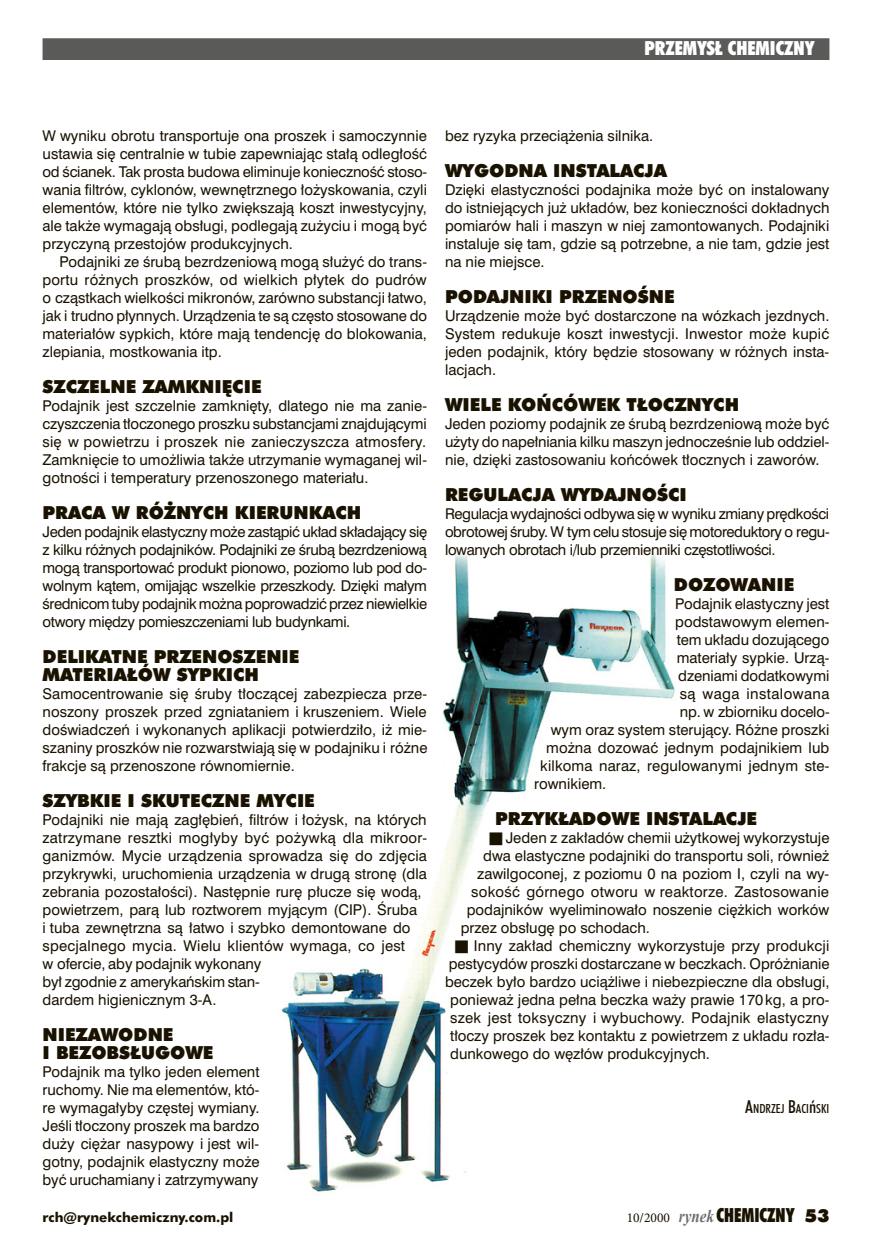
<style>
.page{position:relative;width:872px;height:1255px;background:#fff}
.page>*{position:absolute;margin:0;border:0;box-sizing:border-box;transform-origin:0 0}
.t1{font:19.5px "Futura X Blk Cn PL Regular A";color:#1a1200;scale:.9 1}
.t2{font:19.5px "Futura X Blk Cn PL Regular A";color:#fff}
.t3{font:18px/18px "Futura X Blk PL Regular A";color:#1a1200}
.t4{font:13.8px/18px "Swis 721 PL";color:#1a1200;text-align:justify}
.t5{font:13.8px "Swis 721 PL";letter-spacing:.03em;color:#1a1200}
.t6{font:13.5px "Futura PL Bold A";color:#1a1200}
.t7{font:12.6px "Futura Md Cn PL Regular A";color:#1a1200}
.s1{font-size:18px}
.s2{font-family:"Minion Pro";font-size:13.5px}
.s3{font-family:"Times New Roman";font-weight:700;font-style:italic;font-size:17.7px;color:#6e6e6e}
.s4{font-family:"Futura X Blk PL Regular A";font-size:18px}
</style>
<div class="page">
<div style="left:43px;top:39px;width:785px;height:20px;background:#5a5a59"></div>
<div style="left:43px;top:38px;width:786px;height:22px;border:2px solid #5a5a59"></div>
<img style="left:281px;top:552px;width:395px;height:640px">
<svg style="left:490px;top:832px;width:12px;height:13px"></svg>
<svg style="left:455px;top:940px;width:13px;height:13px"></svg>
<h1 class="t2" style="left:644px;top:36px;width:172px">PRZEMYS£ CHEMICZNY</h1>
<p class="t4" style="left:43px;top:126px;width:386px">W wyniku obrotu transportuje ona proszek i samoczynnie ustawia się centralnie w tubie zapewniając stałą odległość od ścianek. Tak prosta budowa eliminuje konieczność stoso&shy;wania filtrów, cyklonów, wewnętrznego łożyskowania, czyli elementów, które nie tylko zwiększają koszt inwestycyjny, ale także wymagają obsługi, podlegają zużyciu i mogą być przyczyną przestojów produkcyjnych.</p>
<p class="t4" style="left:43px;top:252px;width:386px;text-indent:17px">Podajniki ze śrubą bezrdzeniową mogą służyć do trans&shy;portu różnych proszków, od wielkich płytek do pudrów o cząstkach wielkości mikronów, zarówno substancji łatwo, jak i trudno płynnych. Urządzenia te są często stosowane do materiałów sypkich, które mają tendencję do blokowania, zlepiania, mostkowania itp.</p>
<h2 class="t3" style="left:43px;top:377px;width:221px">SZCZELNE ZAMKNIÊCIE</h2>
<p class="t4" style="left:43px;top:396px;width:386px">Podajnik jest szczelnie zamknięty, dlatego nie ma zanie&shy;czyszczenia tłoczonego proszku substancjami znajdującymi się w powietrzu i proszek nie zanieczyszcza atmosfery.<br>Zamknięcie to umożliwia także utrzymanie wymaganej wil&shy;gotności i temperatury przenoszonego materiału.</p>
<h2 class="t3" style="left:43px;top:503px;width:320px">PRACA W RÓ¯NYCH KIERUNKACH</h2>
<p class="t4" style="left:43px;top:522px;width:386px">Jeden podajnik elastyczny może zastąpić układ składający się z kilku różnych podajników. Podajniki ze śrubą bezrdzeniową mogą transportować produkt pionowo, poziomo lub pod do&shy;wolnym kątem, omijając wszelkie przeszkody. Dzięki małym średnicom tuby podajnik można poprowadzić przez niewielkie otwory między pomieszczeniami lub budynkami.</p>
<h2 class="t3" style="left:43px;top:647px;width:258px">DELIKATNE PRZENOSZENIE<br>MATERIA£ÓW SYPKICH</h2>
<p class="t4" style="left:43px;top:684px;width:386px">Samocentrowanie się śruby tłoczącej zabezpiecza prze&shy;noszony proszek przed zgniataniem i kruszeniem. Wiele doświadczeń i wykonanych aplikacji potwierdziło, iż mie&shy;szaniny proszków nie rozwarstwiają się w podajniku i różne frakcje są przenoszone równomiernie.</p>
<h2 class="t3" style="left:43px;top:791px;width:274px">SZYBKIE I SKUTECZNE MYCIE</h2>
<p class="t4" style="left:43px;top:810px;width:386px;text-align:left">Podajniki nie mają zagłębień, filtrów i łożysk, na których zatrzymane resztki mogłyby być pożywką dla mikroor&shy;ganizmów. Mycie urządzenia sprowadza się do zdjęcia przykrywki, uruchomienia urządzenia w drugą stronę (dla zebrania pozostałości). Następnie rurę płucze się wodą, powietrzem, parą lub roztworem myjącym (CIP). Śruba<br>i tuba zewnętrzna są łatwo i szybko demontowane do specjalnego mycia. Wielu klientów wymaga, co jest<br>w ofercie, aby podajnik wykonany<br>był zgodnie z amerykańskim stan-<br>dardem higienicznym 3-A.</p>
<h2 class="t3" style="left:43px;top:1025px;width:172px">NIEZAWODNE<br>I BEZOBS£UGOWE</h2>
<p class="t4" style="left:43px;top:1062px;width:218px">Podajnik ma tylko jeden element ruchomy. Nie ma elementów, któ&shy;re wymagałyby częstej wymiany.<br>Jeśli tłoczony proszek ma bardzo duży ciężar nasypowy i jest wil&shy;gotny, podajnik elastyczny może być uruchamiany i zatrzymywany</p>
<p class="t6" style="left:43px;top:1208px;width:192px">rch@rynekchemiczny.com.pl</p>
<p class="t4" style="left:445px;top:126px;width:210px">bez ryzyka przeciążenia silnika.</p>
<h2 class="t3" style="left:445px;top:161px;width:223px">WYGODNA INSTALACJA</h2>
<p class="t4" style="left:445px;top:180px;width:386px">Dzięki elastyczności podajnika może być on instalowany do istniejących już układów, bez konieczności dokładnych pomiarów hali i maszyn w niej zamontowanych. Podajniki instaluje się tam, gdzie są potrzebne, a nie tam, gdzie jest na nie miejsce.</p>
<h2 class="t3" style="left:445px;top:287px;width:231px">PODAJNIKI PRZENOŒNE</h2>
<p class="t4" style="left:445px;top:306px;width:386px">Urządzenie może być dostarczone na wózkach jezdnych.<br>System redukuje koszt inwestycji. Inwestor może kupić jeden podajnik, który będzie stosowany w różnych insta&shy;lacjach.</p>
<h2 class="t3" style="left:445px;top:395px;width:296px">WIELE KOÑCÓWEK T£OCZNYCH</h2>
<p class="t4" style="left:445px;top:414px;width:386px">Jeden poziomy podajnik ze śrubą bezrdzeniową może być użyty do napełniania kilku maszyn jednocześnie lub oddziel&shy;nie, dzięki zastosowaniu końcówek tłocznych i zaworów.</p>
<h2 class="t3" style="left:445px;top:485px;width:243px">REGULACJA WYDAJNOŒCI</h2>
<p class="t4" style="left:445px;top:504px;width:386px">Regulacja wydajności odbywa się w wyniku zmiany prędkości obrotowej śruby. W tym celu stosuje się motoreduktory o regu&shy;lowanych obrotach i/lub przemienniki częstotliwości.</p>
<h2 class="t3" style="left:674px;top:575px;width:122px">DOZOWANIE</h2>
<p class="t4" style="left:675px;top:594px;width:156px">Podajnik elastyczny jest</p>
<p class="t4" style="left:675px;top:612px;width:156px">podstawowym elemen-</p>
<p class="t4" style="left:676px;top:630px;width:154px">tem układu dozującego</p>
<p class="t4" style="left:676px;top:648px;width:154px">materiały sypkie. Urzą-</p>
<p class="t4" style="left:678px;top:666px;width:153px">dzeniami dodatkowymi</p>
<p class="t5" style="left:680px;top:684px;width:151px">są waga instalowana</p>
<p class="t4" style="left:680px;top:702px;width:151px">np. w zbiorniku docelo-</p>
<p class="t4" style="left:550px;top:720px;width:280px">wym oraz system sterujący. Różne proszki</p>
<p class="t4" style="left:546px;top:738px;width:285px">można dozować jednym podajnikiem lub</p>
<p class="t4" style="left:540px;top:756px;width:291px">kilkoma naraz, regulowanymi jednym ste-</p>
<p class="t4" style="left:534px;top:774px;width:74px">rownikiem.</p>
<h2 class="t3" style="left:495px;top:809px;width:263px">PRZYK£ADOWE INSTALACJE</h2>
<p class="t4" style="left:506px;top:828px;width:325px">Jeden z zakładów chemii użytkowej wykorzystuje</p>
<p class="t4" style="left:483px;top:846px;width:348px">dwa elastyczne podajniki do transportu soli, również</p>
<p class="t4" style="left:477px;top:864px;width:353px">zawilgoconej, z poziomu 0 na poziom I, czyli na wy-</p>
<p class="t4" style="left:471px;top:882px;width:359px">sokość górnego otworu w reaktorze. Zastosowanie</p>
<p class="t4" style="left:466px;top:900px;width:364px">podajników wyeliminowało noszenie ciężkich worków</p>
<p class="t4" style="left:460px;top:918px;width:191px">przez obsługę po schodach.</p>
<p class="t4" style="left:474px;top:936px;width:357px">Inny zakład chemiczny wykorzystuje przy produkcji</p>
<p class="t4" style="left:449px;top:954px;width:382px">pestycydów proszki dostarczane w beczkach. Opróżnianie</p>
<p class="t4" style="left:445px;top:972px;width:386px">beczek było bardzo uciążliwe i niebezpieczne dla obsługi,</p>
<p class="t4" style="left:450px;top:990px;width:381px">ponieważ jedna pełna beczka waży prawie 170 kg, a pro-</p>
<p class="t4" style="left:450px;top:1008px;width:380px">szek jest toksyczny i wybuchowy. Podajnik elastyczny</p>
<p class="t4" style="left:450px;top:1026px;width:381px">tłoczy proszek bez kontaktu z powietrzem z układu rozła-</p>
<p class="t4" style="left:450px;top:1044px;width:261px">dunkowego do węzłów produkcyjnych.</p>
<p class="t7" style="left:745px;top:1101px;width:86px"><span class="s1">A</span>NDRZEJ <span class="s1">B</span>ACI<span class="s1">ñ</span>SKI</p>
<h1 class="t1" style="left:626px;top:1202px;width:227px"><span class="s2">10/2000</span> <span class="s3">rynek</span> CHEMICZNY <span class="s4">53</span></h1>
</div>
